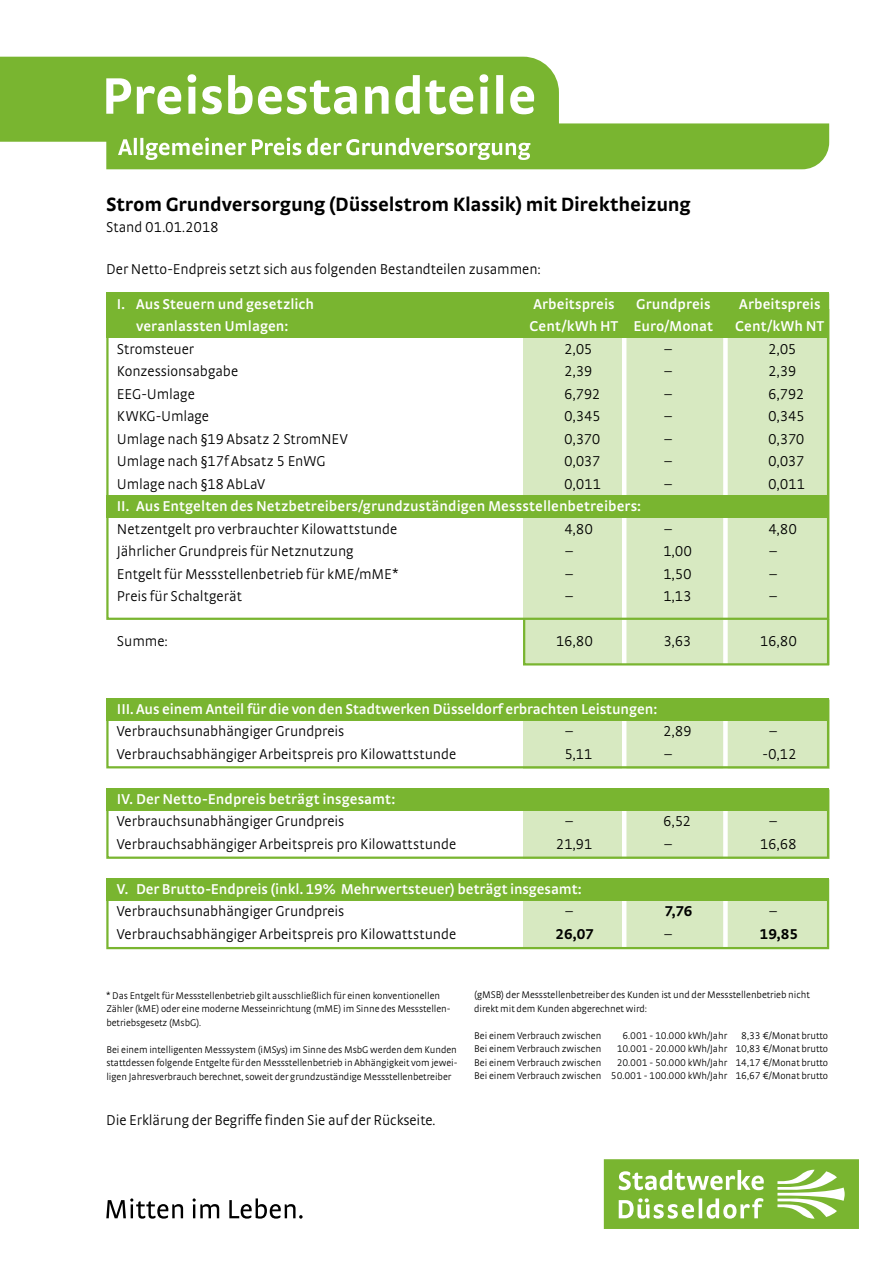
<style>
.page{position:relative;width:893px;height:1263px;background:#fff}
.page>*{position:absolute;margin:0;border:0;box-sizing:border-box;transform-origin:0 0}
.t1{font:700 20.25px "Strada TF";letter-spacing:-.01em;color:#000}
.t2{font:300 15px "Strada TF";letter-spacing:-.005em;color:#000}
.t3{font:600 15px/22.5px "Strada TF";color:#fff}
.t4{font:700 15px "Strada TF";letter-spacing:-.015em;color:#000}
.Bullet_Aufzählung_Li{font:300 10.2px/13.5px "Strada TF";letter-spacing:-.005em;color:#000}
.s1{font-weight:300;color:#000}
</style>
<div class="page">
<svg style="left:0;top:57px;width:829px;height:112px;fill:#79b530"></svg>
<div style="left:523px;top:700px;width:306px;height:68px;background:#d7e9c1"></div>
<div style="left:523px;top:790px;width:306px;height:69px;background:#d7e9c1"></div>
<div style="left:523px;top:309px;width:306px;height:355px;background:#d7e9c1"></div>
<div style="left:523px;top:880px;width:305px;height:68px;background:#d7e9c1"></div>
<div style="left:723px;top:792px;width:5px;height:67px;background:#fff"></div>
<hr style="left:622px;top:792px;width:4px;height:67px;background:#fff">
<div style="left:723px;top:310px;width:5px;height:354px;background:#fff"></div>
<hr style="left:622px;top:310px;width:4px;height:354px;background:#fff">
<div style="left:723px;top:882px;width:5px;height:66px;background:#fff"></div>
<hr style="left:622px;top:882px;width:4px;height:66px;background:#fff">
<div style="left:106px;top:293px;width:723px;height:45px;background:#79b530"></div>
<div style="left:106px;top:495px;width:723px;height:23px;background:#79b530"></div>
<div style="left:106px;top:878px;width:723px;height:23px;background:#79b530"></div>
<div style="left:106px;top:293px;width:723px;height:327px;border:2px solid #79b530"></div>
<div style="left:523px;top:618px;width:306px;height:47px;border:2px solid #79b530"></div>
<div style="left:106px;top:879px;width:723px;height:70px;border:2px solid #79b530"></div>
<div style="left:723px;top:702px;width:5px;height:66px;background:#fff"></div>
<hr style="left:622px;top:702px;width:4px;height:66px;background:#fff">
<div style="left:106px;top:698px;width:723px;height:22px;background:#79b530"></div>
<div style="left:106px;top:699px;width:723px;height:69px;border:2px solid #79b530"></div>
<div style="left:106px;top:788px;width:723px;height:23px;background:#79b530"></div>
<div style="left:106px;top:789px;width:723px;height:70px;border:2px solid #79b530"></div>
<svg style="left:604px;top:1159px;width:255px;height:70px"></svg>
<svg style="left:106px;top:1198px;width:197px;height:20px"></svg>
<p class="t1" style="left:106px;top:192px;width:586px">Strom Grundversorgung (Düsselstrom Klassik) mit Direktheizung</p>
<p class="t2" style="left:106px;top:219px;width:114px">Stand 01.01.2018</p>
<p class="t2" style="left:106px;top:261px;width:436px">Der Netto-Endpreis setzt sich aus folgenden Bestandteilen zusammen:</p>
<p class="t3" style="left:117px;top:292px;width:199px">I. Aus Steuern und gesetzlich</p>
<p class="t3" style="left:533px;top:292px;width:83px">Arbeitspreis</p>
<p class="t3" style="left:636px;top:292px;width:76px">Grundpreis</p>
<p class="t3" style="left:739px;top:292px;width:83px">Arbeitspreis</p>
<p class="t3" style="left:136px;top:315px;width:154px">veranlassten Umlagen:</p>
<p class="t3" style="left:530px;top:315px;width:185px">Cent/kWh HT Euro/Monat</p>
<p class="t3" style="left:735px;top:315px;width:91px">Cent/kWh NT</p>
<p class="t2" style="left:117px;top:340px;width:79px">Stromsteuer</p>
<p class="t2" style="left:564px;top:340px;width:30px">2,05</p>
<p class="t2" style="left:664px;top:340px;width:9px">–</p>
<p class="t2" style="left:768px;top:340px;width:30px">2,05</p>
<p class="t2" style="left:117px;top:363px;width:123px">Konzessionsabgabe</p>
<p class="t2" style="left:564px;top:363px;width:30px">2,39</p>
<p class="t2" style="left:664px;top:363px;width:9px">–</p>
<p class="t2" style="left:768px;top:363px;width:30px">2,39</p>
<p class="t2" style="left:117px;top:385px;width:79px">EEG-Umlage</p>
<p class="t2" style="left:564px;top:385px;width:38px">6,792</p>
<p class="t2" style="left:664px;top:385px;width:9px">–</p>
<p class="t2" style="left:768px;top:385px;width:38px">6,792</p>
<p class="t2" style="left:117px;top:408px;width:94px">KWKG-Umlage</p>
<p class="t2" style="left:564px;top:408px;width:38px">0,345</p>
<p class="t2" style="left:664px;top:408px;width:9px">–</p>
<p class="t2" style="left:768px;top:408px;width:38px">0,345</p>
<p class="t2" style="left:117px;top:430px;width:232px">Umlage nach §19 Absatz 2 StromNEV</p>
<p class="t2" style="left:564px;top:430px;width:38px">0,370</p>
<p class="t2" style="left:664px;top:430px;width:9px">–</p>
<p class="t2" style="left:768px;top:430px;width:38px">0,370</p>
<p class="t2" style="left:117px;top:453px;width:210px">Umlage nach §17f Absatz 5 EnWG</p>
<p class="t2" style="left:564px;top:453px;width:38px">0,037</p>
<p class="t2" style="left:664px;top:453px;width:9px">–</p>
<p class="t2" style="left:768px;top:453px;width:38px">0,037</p>
<p class="t2" style="left:117px;top:475px;width:150px">Umlage nach §18 AbLaV</p>
<p class="t2" style="left:564px;top:475px;width:38px">0,011</p>
<p class="t2" style="left:664px;top:475px;width:9px">–</p>
<p class="t2" style="left:768px;top:475px;width:38px">0,011</p>
<p class="t3" style="left:117px;top:495px;width:526px">II. Aus Entgelten des Netzbetreibers/grundzuständigen Messstellenbetreibers:</p>
<p class="t2" style="left:117px;top:520px;width:282px">Netzentgelt pro verbrauchter Kilowattstunde</p>
<p class="t2" style="left:564px;top:520px;width:30px">4,80</p>
<p class="t2" style="left:664px;top:520px;width:9px">–</p>
<p class="t2" style="left:768px;top:520px;width:30px">4,80</p>
<p class="t2" style="left:117px;top:543px;width:238px">Jährlicher Grundpreis für Netznutzung</p>
<p class="t2" style="left:565px;top:543px;width:9px">–</p>
<p class="t2" style="left:663px;top:543px;width:31px">1,00</p>
<p class="t2" style="left:769px;top:543px;width:9px">–</p>
<p class="t2" style="left:117px;top:565px;width:283px">Entgelt für Messstellenbetrieb für kME/mME*</p>
<p class="t2" style="left:565px;top:565px;width:9px">–</p>
<p class="t2" style="left:663px;top:565px;width:30px">1,50</p>
<p class="t2" style="left:769px;top:565px;width:9px">–</p>
<p class="t2" style="left:117px;top:588px;width:126px">Preis für Schaltgerät</p>
<p class="t2" style="left:565px;top:588px;width:9px">–</p>
<p class="t2" style="left:663px;top:588px;width:30px">1,13</p>
<p class="t2" style="left:769px;top:588px;width:9px">–</p>
<p class="t2" style="left:117px;top:633px;width:52px">Summe:</p>
<p class="t2" style="left:556px;top:633px;width:39px">16,80</p>
<p class="t2" style="left:663px;top:633px;width:30px">3,63</p>
<p class="t2" style="left:760px;top:633px;width:39px">16,80</p>
<p class="t3" style="left:117px;top:697px;width:542px">III. Aus einem Anteil für die von den Stadtwerken Düsseldorf erbrachten Leistungen:</p>
<p class="t2" style="left:117px;top:723px;width:229px">Verbrauchsunabhängiger Grundpreis</p>
<p class="t2" style="left:565px;top:723px;width:9px">–</p>
<p class="t2" style="left:663px;top:723px;width:30px">2,89</p>
<p class="t2" style="left:769px;top:723px;width:9px">–</p>
<p class="t2" style="left:117px;top:745px;width:341px">Verbrauchsabhängiger Arbeitspreis pro Kilowattstunde</p>
<p class="t2" style="left:564px;top:745px;width:30px">5,11</p>
<p class="t2" style="left:664px;top:745px;width:9px">–</p>
<p class="t2" style="left:762px;top:745px;width:36px">-0,12</p>
<p class="t3" style="left:117px;top:787px;width:280px">IV. Der Netto-Endpreis beträgt insgesamt:</p>
<p class="t2" style="left:117px;top:813px;width:229px">Verbrauchsunabhängiger Grundpreis</p>
<p class="t2" style="left:565px;top:813px;width:9px">–</p>
<p class="t2" style="left:663px;top:813px;width:30px">6,52</p>
<p class="t2" style="left:769px;top:813px;width:9px">–</p>
<p class="t2" style="left:117px;top:835px;width:341px">Verbrauchsabhängiger Arbeitspreis pro Kilowattstunde</p>
<p class="t2" style="left:556px;top:835px;width:38px">21,91</p>
<p class="t2" style="left:664px;top:835px;width:9px">–</p>
<p class="t2" style="left:760px;top:835px;width:38px">16,68</p>
<p class="t3" style="left:117px;top:877px;width:466px">V. Der Brutto-Endpreis (inkl. 19% Mehrwertsteuer) beträgt insgesamt:<br><span class="s1">Verbrauchsunabhängiger Grundpreis</span></p>
<p class="t2" style="left:565px;top:903px;width:9px">–</p>
<p class="t4" style="left:664px;top:902px;width:30px">7,76</p>
<p class="t2" style="left:769px;top:903px;width:9px">–</p>
<p class="t2" style="left:117px;top:925px;width:341px">Verbrauchsabhängiger Arbeitspreis pro Kilowattstunde</p>
<p class="t4" style="left:556px;top:925px;width:40px">26,07</p>
<p class="t2" style="left:664px;top:925px;width:9px">–</p>
<p class="t4" style="left:760px;top:925px;width:40px">19,85</p>
<p class="Bullet_Aufzählung_Li" style="left:106px;top:988px;width:346px">* Das Entgelt für Messstellenbetrieb gilt ausschließlich für einen konventionellen<br>Zähler (kME) oder eine moderne Messeinrichtung (mME) im Sinne des Messstellen&shy;betriebsgesetz (MsbG).</p>
<p class="Bullet_Aufzählung_Li" style="left:106px;top:1042px;width:353px;text-align:justify">Bei einem intelligenten Messsystem (iMSys) im Sinne des MsbG werden dem Kunden stattdessen folgende Entgelte für den Messstellenbetrieb in Abhängigkeit vom jewei&shy;ligen Jahresverbrauch berechnet, soweit der grundzuständige Messstellenbetreiber</p>
<p class="t2" style="left:106px;top:1111px;width:331px">Die Erklärung der Begriffe finden Sie auf der Rückseite.</p>
<p class="Bullet_Aufzählung_Li" style="left:474px;top:988px;width:337px">(gMSB) der Messstellenbetreiber des Kunden ist und der Messstellenbetrieb nicht direkt mit dem Kunden abgerechnet wird:</p>
<p class="Bullet_Aufzählung_Li" style="left:474px;top:1029px;width:129px">Bei einem Verbrauch zwischen</p>
<p class="Bullet_Aufzählung_Li" style="left:622px;top:1029px;width:106px">6.001 - 10.000 kWh/Jahr</p>
<p class="Bullet_Aufzählung_Li" style="left:741px;top:1029px;width:88px">8,33 €/Monat brutto</p>
<p class="Bullet_Aufzählung_Li" style="left:474px;top:1042px;width:129px">Bei einem Verbrauch zwischen</p>
<p class="Bullet_Aufzählung_Li" style="left:617px;top:1042px;width:213px">10.001 - 20.000 kWh/Jahr 10,83 €/Monat brutto</p>
<p class="Bullet_Aufzählung_Li" style="left:474px;top:1056px;width:129px">Bei einem Verbrauch zwischen</p>
<p class="Bullet_Aufzählung_Li" style="left:474px;top:1056px;width:355px;text-align:right">20.001 - 50.000 kWh/Jahr 14,17 €/Monat brutto<br>Bei einem Verbrauch zwischen 50.001 - 100.000 kWh/Jahr 16,67 €/Monat brutto</p>
</div>
